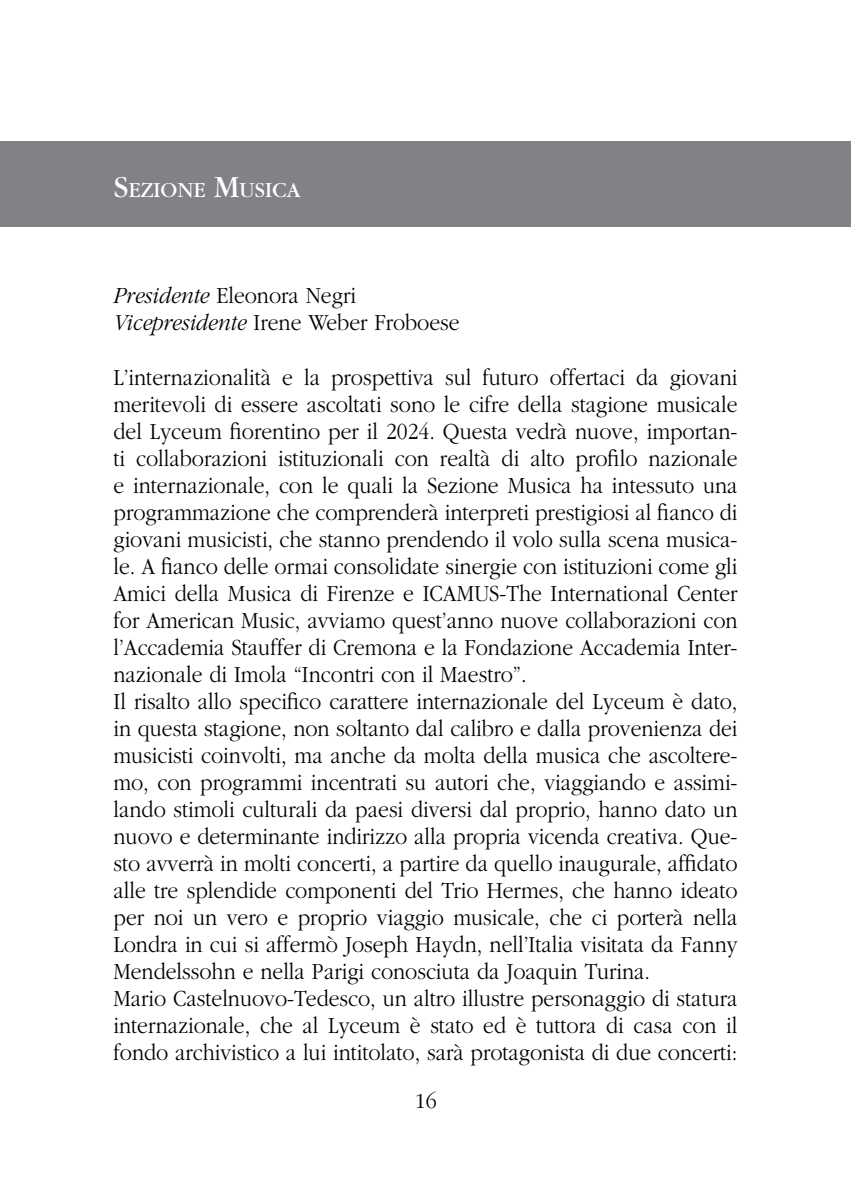
<style>
.page{position:relative;width:851px;height:1191px;background:#fff}
.page>*{position:absolute;margin:0;border:0;box-sizing:border-box;transform-origin:0 0}
.t1{font:300 24px/27px "Garamond";color:#000;scale:.9 1}
.t2{font:22.4px "Garamond";color:#fff}
.t3{font:300 22px "Garamond";color:#000}
.s1{font-size:32px}
.s2{font-style:italic}
</style>
<div class="page">
<div style="left:0;top:142px;width:850px;height:85px;background:#808285"></div>
<p class="t2" style="left:114px;top:178px;width:188px"><span class="s1">S</span>EZIONE <span class="s1">M</span>USICA</p>
<p class="t1" style="left:113px;top:283px;width:386px"><span class="s2">Presidente</span> Eleonora Negri<br><span class="s2">Vicepresidente</span> Irene Weber Froboese</p>
<p class="t1" style="left:113px;top:364px;width:695px">L’internazionalità e la prospettiva sul futuro offertaci da giovani meritevoli di essere ascoltati sono le cifre della stagione musicale del Lyceum fiorentino per il 2024. Questa vedrà nuove, importan&shy;ti collaborazioni istituzionali con realtà di alto profilo nazionale e internazionale, con le quali la Sezione Musica ha intessuto una programmazione che comprenderà interpreti prestigiosi al fianco di giovani musicisti, che stanno prendendo il volo sulla scena musica&shy;le. A fianco delle ormai consolidate sinergie con istituzioni come gli Amici della Musica di Firenze e ICAMUS-The International Center for American Music, avviamo quest’anno nuove collaborazioni con l’Accademia Stauffer di Cremona e la Fondazione Accademia Inter&shy;nazionale di Imola “Incontri con il Maestro”.<br>Il risalto allo specifico carattere internazionale del Lyceum è dato, in questa stagione, non soltanto dal calibro e dalla provenienza dei musicisti coinvolti, ma anche da molta della musica che ascoltere&shy;mo, con programmi incentrati su autori che, viaggiando e assimi&shy;lando stimoli culturali da paesi diversi dal proprio, hanno dato un nuovo e determinante indirizzo alla propria vicenda creativa. Que&shy;sto avverrà in molti concerti, a partire da quello inaugurale, affidato alle tre splendide componenti del Trio Hermes, che hanno ideato per noi un vero e proprio viaggio musicale, che ci porterà nella Londra in cui si affermò Joseph Haydn, nell’Italia visitata da Fanny Mendelssohn e nella Parigi conosciuta da Joaquin Turina.<br>Mario Castelnuovo-Tedesco, un altro illustre personaggio di statura internazionale, che al Lyceum è stato ed è tuttora di casa con il fondo archivistico a lui intitolato, sarà protagonista di due concerti:</p>
<p class="t3" style="left:415px;top:1089px;width:23px">16</p>
</div>
